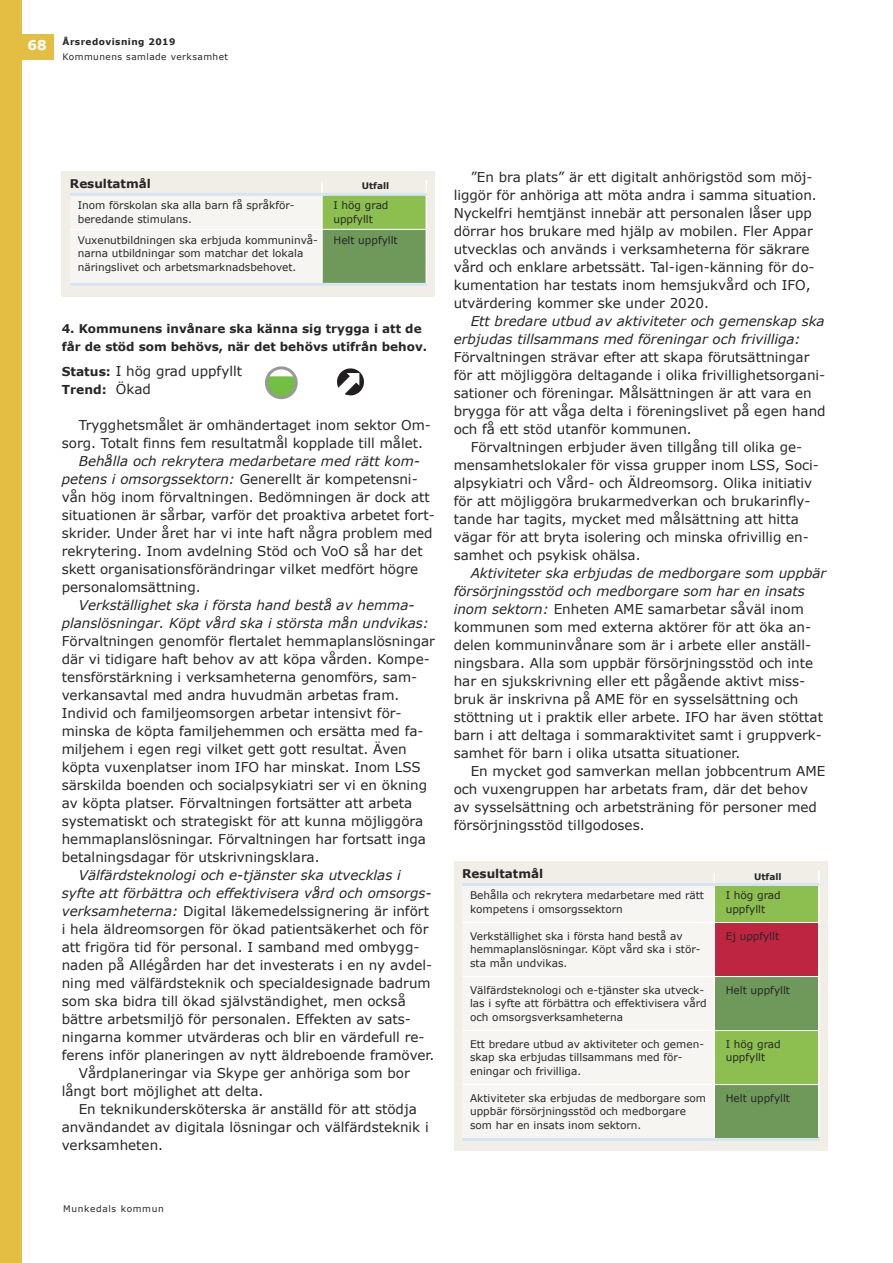
<style>
.page{position:relative;width:893px;height:1263px;background:#fff}
.page>*{position:absolute;margin:0;border:0;box-sizing:border-box;transform-origin:0 0}
.t1{font:13.5px/18px "Verdana";color:#272627}
.t2{font:italic 13.5px/18px "Verdana";color:#272627;text-align:center}
.t3{font:700 13.5px "Verdana";color:#fff}
.t4{font:700 12.3px "Verdana";color:#272627}
.t5{font:700 12px/18px "Verdana";color:#272627}
.t6{font:10.5px/13.5px "Verdana";color:#272627}
.t7{font:700 9px "Verdana";letter-spacing:.05em;color:#272627}
.t8{font:9px "Verdana";letter-spacing:.05em;color:#272627}
.t9{font:9px "Verdana";letter-spacing:.075em;color:#272627}
.s1{font-weight:700;font-size:12.3px}
.s2{font-weight:400;font-size:13.5px}
.s3{font-style:italic}
</style>
<div class="page">
<div style="left:0;top:34px;width:53px;height:26px;background:#e4be43"></div>
<div style="left:0;top:0;width:21px;height:1263px;background:#e4be43"></div>
<div style="left:454px;top:862px;width:373px;height:289px;background:#f1eee8"></div>
<div style="left:462px;top:885px;width:357px;height:253px;background:#f7f5f1"></div>
<div style="left:714px;top:884px;width:105px;height:38px;background:#8cbf50"></div>
<div style="left:714px;top:1030px;width:105px;height:54px;background:#8cbf50"></div>
<div style="left:714px;top:977px;width:105px;height:53px;background:#6e995a"></div>
<div style="left:714px;top:1084px;width:105px;height:54px;background:#6e995a"></div>
<div style="left:714px;top:922px;width:105px;height:54px;background:#bd2540"></div>
<hr style="left:713px;top:873px;width:2px;height:265px;background:#fff">
<hr style="left:818px;top:870px;width:1px;height:267px;background:#fff">
<hr style="left:462px;top:883px;width:357px;height:3px;background:#d6e5f2">
<hr style="left:462px;top:922px;width:357px;height:1px;background:#fff">
<hr style="left:462px;top:976px;width:357px;height:1px;background:#fff">
<hr style="left:462px;top:1030px;width:357px;height:1px;background:#fff">
<hr style="left:462px;top:1084px;width:357px;height:1px;background:#fff">
<hr style="left:462px;top:1138px;width:357px;height:3px;background:#d6e5f2">
<svg style="left:266px;top:368px;width:30px;height:30px"></svg>
<svg style="left:266px;top:376px;width:30px;height:22px"></svg>
<div style="left:265px;top:366px;width:33px;height:33px;border:3px solid #999;border-radius:50%"></div>
<svg style="left:337px;top:368px;width:27px;height:28px"></svg>
<div style="left:61px;top:171px;width:374px;height:126px;background:#f1eee8"></div>
<div style="left:70px;top:195px;width:356px;height:89px;background:#f7f5f1"></div>
<div style="left:322px;top:194px;width:105px;height:35px;background:#8cbf50"></div>
<div style="left:322px;top:229px;width:104px;height:54px;background:#6e995a"></div>
<hr style="left:321px;top:182px;width:2px;height:102px;background:#fff">
<hr style="left:426px;top:180px;width:1px;height:105px;background:#fff">
<hr style="left:70px;top:193px;width:357px;height:3px;background:#d6e5f2">
<hr style="left:70px;top:229px;width:357px;height:1px;background:#fff">
<hr style="left:70px;top:283px;width:357px;height:3px;background:#d6e5f2">
<p class="t3" style="left:28px;top:36px;width:21px">68</p>
<p class="t7" style="left:63px;top:36px;width:114px">Årsredovisning 2019</p>
<p class="t8" style="left:63px;top:50px;width:167px">Kommunens samlade verksamhet</p>
<p class="t5" style="left:70px;top:174px;width:82px">Resultatmål</p>
<p class="t7" style="left:362px;top:180px;width:29px">Utfall</p>
<p class="t6" style="left:78px;top:198px;width:218px">Inom förskolan ska alla barn få språkför - beredande stimulans.</p>
<p class="t6" style="left:78px;top:233px;width:242px">Vuxenutbildningen ska erbjuda kommuninvå&shy;narna utbildningar som matchar det lokala näringslivet och arbetsmarknadsbehovet.</p>
<p class="t6" style="left:333px;top:198px;width:57px">I hög grad uppfyllt</p>
<p class="t6" style="left:333px;top:233px;width:66px">Helt uppfyllt</p>
<p class="t5" style="left:62px;top:319px;width:367px">4. Kommunens invånare ska känna sig trygga i att de får de stöd som behövs, när det behövs utifrån behov.</p>
<p class="t1" style="left:62px;top:362px;width:182px"><span class="s1">Status:</span> I hög grad uppfyllt</p>
<p class="t4" style="left:62px;top:382px;width:91px">Trend: <span class="s2">Ökad</span></p>
<p class="t1" style="left:62px;top:416px;width:371px;text-indent:17px">Trygghetsmålet är omhändertaget inom sektor Om&shy;sorg. Totalt finns fem resultatmål kopplade till målet.</p>
<p class="t1" style="left:62px;top:452px;width:375px;text-indent:17px"><span class="s3">Behålla och rekrytera medarbetare med rätt kom&shy;petens i omsorgssektorn:</span> Generellt är kompetensni&shy;vån hög inom förvaltningen. Bedömningen är dock att situationen är sårbar, varför det proaktiva arbetet fort&shy;skrider. Under året har vi inte haft några problem med rekrytering. Inom avdelning Stöd och VoO så har det skett organisationsförändringar vilket medfört högre personalomsättning.</p>
<p class="t2" style="left:62px;top:596px;width:369px">Verkställighet ska i första hand bestå av hemma&shy;planslösningar. Köpt vård ska i största mån undvikas:</p>
<p class="t1" style="left:62px;top:632px;width:375px">Förvaltningen genomför flertalet hemmaplanslösningar där vi tidigare haft behov av att köpa vården. Kompe&shy;tensförstärkning i verksamheterna genomförs, sam&shy;verkansavtal med andra huvudmän arbetas fram.<br>Individ och familjeomsorgen arbetar intensivt för&shy;minska de köpta familjehemmen och ersätta med fa&shy;miljehem i egen regi vilket gett gott resultat. Även köpta vuxenplatser inom IFO har minskat. Inom LSS särskilda boenden och socialpsykiatri ser vi en ökning av köpta platser. Förvaltningen fortsätter att arbeta systematiskt och strategiskt för att kunna möjliggöra hemmaplanslösningar. Förvaltningen har fortsatt inga betalningsdagar för utskrivningsklara.</p>
<p class="t2" style="left:79px;top:866px;width:324px">Välfärdsteknologi och e-tjänster ska utvecklas i</p>
<p class="t2" style="left:62px;top:884px;width:371px">syfte att förbättra och effektivisera vård och omsorgs-</p>
<p class="t1" style="left:62px;top:902px;width:369px"><span class="s3">verksamheterna:</span> Digital läkemedelssignering är infört</p>
<p class="t1" style="left:62px;top:920px;width:368px">i hela äldreomsorgen för ökad patientsäkerhet och för</p>
<p class="t1" style="left:62px;top:938px;width:359px">att frigöra tid för personal. I samband med ombygg-</p>
<p class="t1" style="left:62px;top:956px;width:372px">naden på Allégården har det investerats i en ny avdel-</p>
<p class="t1" style="left:62px;top:974px;width:370px">ning med välfärdsteknik och specialdesignade badrum</p>
<p class="t1" style="left:62px;top:992px;width:345px">som ska bidra till ökad självständighet, men också</p>
<p class="t1" style="left:62px;top:1010px;width:351px">bättre arbetsmiljö för personalen. Effekten av sats-</p>
<p class="t1" style="left:62px;top:1028px;width:364px">ningarna kommer utvärderas och blir en värdefull re-</p>
<p class="t1" style="left:62px;top:1046px;width:374px">ferens inför planeringen av nytt äldreboende framöver.</p>
<p class="t1" style="left:79px;top:1063px;width:332px">Vårdplaneringar via Skype ger anhöriga som bor</p>
<p class="t1" style="left:62px;top:1081px;width:203px">långt bort möjlighet att delta.</p>
<p class="t1" style="left:79px;top:1099px;width:339px">En teknikundersköterska är anställd för att stödja</p>
<p class="t1" style="left:62px;top:1117px;width:368px">användandet av digitala lösningar och välfärdsteknik i</p>
<p class="t1" style="left:62px;top:1135px;width:103px">verksamheten.</p>
<p class="t1" style="left:454px;top:168px;width:365px;text-indent:17px">”En bra plats” är ett digitalt anhörigstöd som möj&shy;liggör för anhöriga att möta andra i samma situation.<br>Nyckelfri hemtjänst innebär att personalen låser upp dörrar hos brukare med hjälp av mobilen. Fler Appar utvecklas och används i verksamheterna för säkrare vård och enklare arbetssätt. Tal-igen-känning för do&shy;kumentation har testats inom hemsjukvård och IFO, utvärdering kommer ske under 2020.</p>
<p class="t2" style="left:454px;top:311px;width:373px;text-align:left;text-indent:17px">Ett bredare utbud av aktiviteter och gemenskap ska erbjudas tillsammans med föreningar och frivilliga:</p>
<p class="t1" style="left:454px;top:347px;width:357px">Förvaltningen strävar efter att skapa förutsättningar</p>
<p class="t1" style="left:454px;top:365px;width:373px">för att möjliggöra deltagande i olika frivillighetsorgani-</p>
<p class="t1" style="left:454px;top:383px;width:360px">sationer och föreningar. Målsättningen är att vara en</p>
<p class="t1" style="left:454px;top:401px;width:374px">brygga för att våga delta i föreningslivet på egen hand</p>
<p class="t1" style="left:454px;top:419px;width:240px">och få ett stöd utanför kommunen.</p>
<p class="t1" style="left:471px;top:437px;width:333px">Förvaltningen erbjuder även tillgång till olika ge-</p>
<p class="t1" style="left:454px;top:455px;width:367px">mensamhetslokaler för vissa grupper inom LSS, Soci-</p>
<p class="t1" style="left:454px;top:473px;width:360px">alpsykiatri och Vård- och Äldreomsorg. Olika initiativ</p>
<p class="t1" style="left:454px;top:491px;width:358px">för att möjliggöra brukarmedverkan och brukarinfly-</p>
<p class="t1" style="left:454px;top:509px;width:347px">tande har tagits, mycket med målsättning att hitta</p>
<p class="t1" style="left:454px;top:527px;width:357px">vägar för att bryta isolering och minska ofrivillig en-</p>
<p class="t1" style="left:454px;top:545px;width:188px">samhet och psykisk ohälsa.</p>
<p class="t1" style="left:454px;top:563px;width:374px;text-indent:17px"><span class="s3">Aktiviteter ska erbjudas de medborgare som uppbär försörjningsstöd och medborgare som har en insats inom sektorn:</span> Enheten AME samarbetar såväl inom kommunen som med externa aktörer för att öka an&shy;delen kommuninvånare som är i arbete eller anställ&shy;ningsbara. Alla som uppbär försörjningsstöd och inte har en sjukskrivning eller ett pågående aktivt miss&shy;bruk är inskrivna på AME för en sysselsättning och stöttning ut i praktik eller arbete. IFO har även stöttat barn i att deltaga i sommaraktivitet samt i gruppverk&shy;samhet för barn i olika utsatta situationer.</p>
<p class="t1" style="left:454px;top:761px;width:373px;text-indent:17px">En mycket god samverkan mellan jobbcentrum AME och vuxengruppen har arbetats fram, där det behov av sysselsättning och arbetsträning för personer med försörjningsstöd tillgodoses.</p>
<p class="t5" style="left:462px;top:864px;width:82px">Resultatmål</p>
<p class="t7" style="left:754px;top:870px;width:29px">Utfall</p>
<p class="t6" style="left:470px;top:888px;width:235px">Behålla och rekrytera medarbetare med rätt kompetens i omsorgssektorn</p>
<p class="t6" style="left:470px;top:929px;width:232px">Verkställighet ska i första hand bestå av hemmaplanslösningar. Köpt vård ska i stör&shy;sta mån undvikas.</p>
<p class="t6" style="left:470px;top:983px;width:238px">Välfärdsteknologi och e-tjänster ska utveck&shy;las i syfte att förbättra och effektivisera vård och omsorgsverksamheterna</p>
<p class="t6" style="left:470px;top:1037px;width:236px">Ett bredare utbud av aktiviteter och gemen&shy;skap ska erbjudas tillsammans med för&shy;eningar och frivilliga.</p>
<p class="t6" style="left:470px;top:1091px;width:237px">Aktiviteter ska erbjudas de medborgare som uppbär försörjningsstöd och medborgare som har en insats inom sektorn.</p>
<p class="t6" style="left:726px;top:888px;width:57px">I hög grad uppfyllt</p>
<p class="t6" style="left:726px;top:929px;width:55px">Ej uppfyllt</p>
<p class="t6" style="left:726px;top:983px;width:66px">Helt uppfyllt</p>
<p class="t6" style="left:726px;top:1037px;width:57px">I hög grad uppfyllt</p>
<p class="t6" style="left:726px;top:1091px;width:66px">Helt uppfyllt</p>
<p class="t9" style="left:63px;top:1203px;width:102px">Munkedals kommun</p>
</div>
